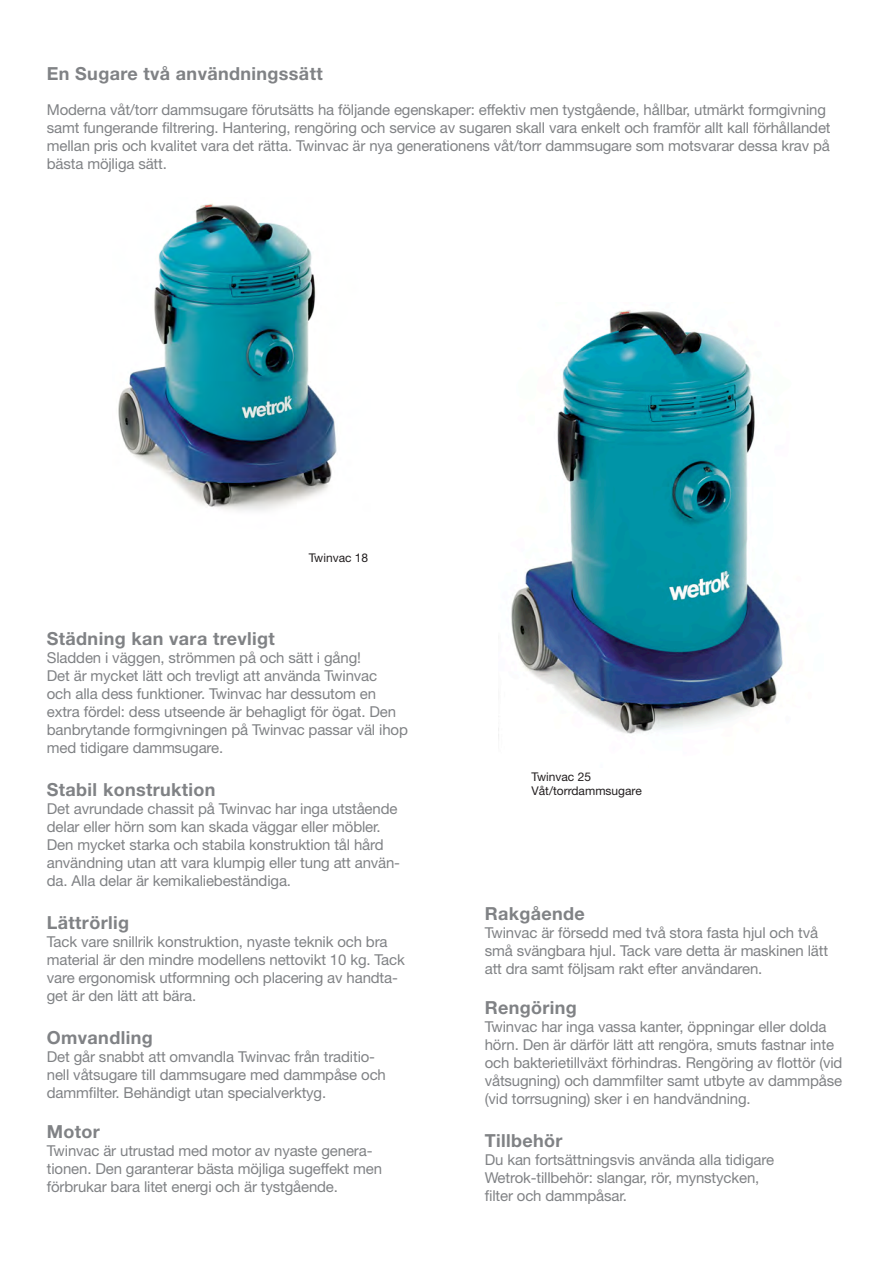
<style>
.page{position:relative;width:893px;height:1263px;background:#fff}
.page>*{position:absolute;margin:0;border:0;box-sizing:border-box;transform-origin:0 0}
.t1{font:700 18px "Helvetica Neue";letter-spacing:.02em;color:#808285}
.t2{font:15px/18px "Helvetica Neue";letter-spacing:-.01em;color:#808285}
.t3{font:12px "Helvetica Neue";color:#231f20}
</style>
<div class="page">
<img style="left:511px;top:310px;width:272px;height:424px">
<img style="left:118px;top:203px;width:219px;height:308px">
<p class="t1" style="left:47px;top:63px;width:277px">En Sugare två användningssätt</p>
<p class="t2" style="left:47px;top:101px;width:785px">Moderna våt/torr dammsugare förutsätts ha följande egenskaper: effektiv men tystgående, hållbar, utmärkt formgivning samt fungerande filtrering. Hantering, rengöring och service av sugaren skall vara enkelt och framför allt kall förhållandet mellan pris och kvalitet vara det rätta. Twinvac är nya generationens våt/torr dammsugare som motsvarar dessa krav på bästa möjliga sätt.</p>
<p class="t3" style="left:309px;top:550px;width:61px">Twinvac 18</p>
<p class="t1" style="left:47px;top:627px;width:230px">Städning kan vara trevligt</p>
<p class="t2" style="left:47px;top:648px;width:316px">Sladden i väggen, strömmen på och sätt i gång!</p>
<p class="t2" style="left:47px;top:666px;width:363px">Det är mycket lätt och trevligt att använda Twinvac<br>och alla dess funktioner. Twinvac har dessutom en extra fördel: dess utseende är behagligt för ögat. Den banbrytande formgivningen på Twinvac passar väl ihop med tidigare dammsugare.</p>
<p class="t1" style="left:47px;top:778px;width:170px">Stabil konstruktion</p>
<p class="t2" style="left:47px;top:799px;width:355px">Det avrundade chassit på Twinvac har inga utstående delar eller hörn som kan skada väggar eller möbler.<br>Den mycket starka och stabila konstruktion tål hård användning utan att vara klumpig eller tung att använ&shy;da. Alla delar är kemikaliebeständiga.</p>
<p class="t1" style="left:47px;top:912px;width:84px">Lättrörlig</p>
<p class="t2" style="left:47px;top:933px;width:360px">Tack vare snillrik konstruktion, nyaste teknik och bra material är den mindre modellens nettovikt 10 kg. Tack vare ergonomisk utformning och placering av handta&shy;get är den lätt att bära.</p>
<p class="t1" style="left:47px;top:1027px;width:107px">Omvandling</p>
<p class="t2" style="left:47px;top:1048px;width:341px">Det går snabbt att omvandla Twinvac från traditio&shy;nell våtsugare till dammsugare med dammpåse och dammfilter. Behändigt utan specialverktyg.</p>
<p class="t1" style="left:47px;top:1120px;width:55px">Motor</p>
<p class="t2" style="left:47px;top:1141px;width:337px">Twinvac är utrustad med motor av nyaste genera&shy;tionen. Den garanterar bästa möjliga sugeffekt men förbrukar bara litet energi och är tystgående.</p>
<p class="t3" style="left:531px;top:769px;width:61px">Twinvac 25</p>
<p class="t3" style="left:531px;top:784px;width:112px">Våt/torrdammsugare</p>
<p class="t1" style="left:485px;top:903px;width:102px">Rakgående</p>
<p class="t2" style="left:485px;top:924px;width:345px">Twinvac är försedd med två stora fasta hjul och två små svängbara hjul. Tack vare detta är maskinen lätt att dra samt följsam rakt efter användaren.</p>
<p class="t1" style="left:485px;top:996px;width:94px">Rengöring</p>
<p class="t2" style="left:485px;top:1017px;width:359px">Twinvac har inga vassa kanter, öppningar eller dolda hörn. Den är därför lätt att rengöra, smuts fastnar inte och bakterietillväxt förhindras. Rengöring av flottör (vid våtsugning) och dammfilter samt utbyte av dammpåse (vid torrsugning) sker i en handvändning.</p>
<p class="t1" style="left:485px;top:1129px;width:79px">Tillbehör</p>
<p class="t2" style="left:485px;top:1150px;width:291px">Du kan fortsättningsvis använda alla tidigare</p>
<p class="t2" style="left:485px;top:1168px;width:276px">Wetrok-tillbehör: slangar, rör, mynstycken,</p>
<p class="t2" style="left:485px;top:1186px;width:144px">filter och dammpåsar.</p>
</div>
